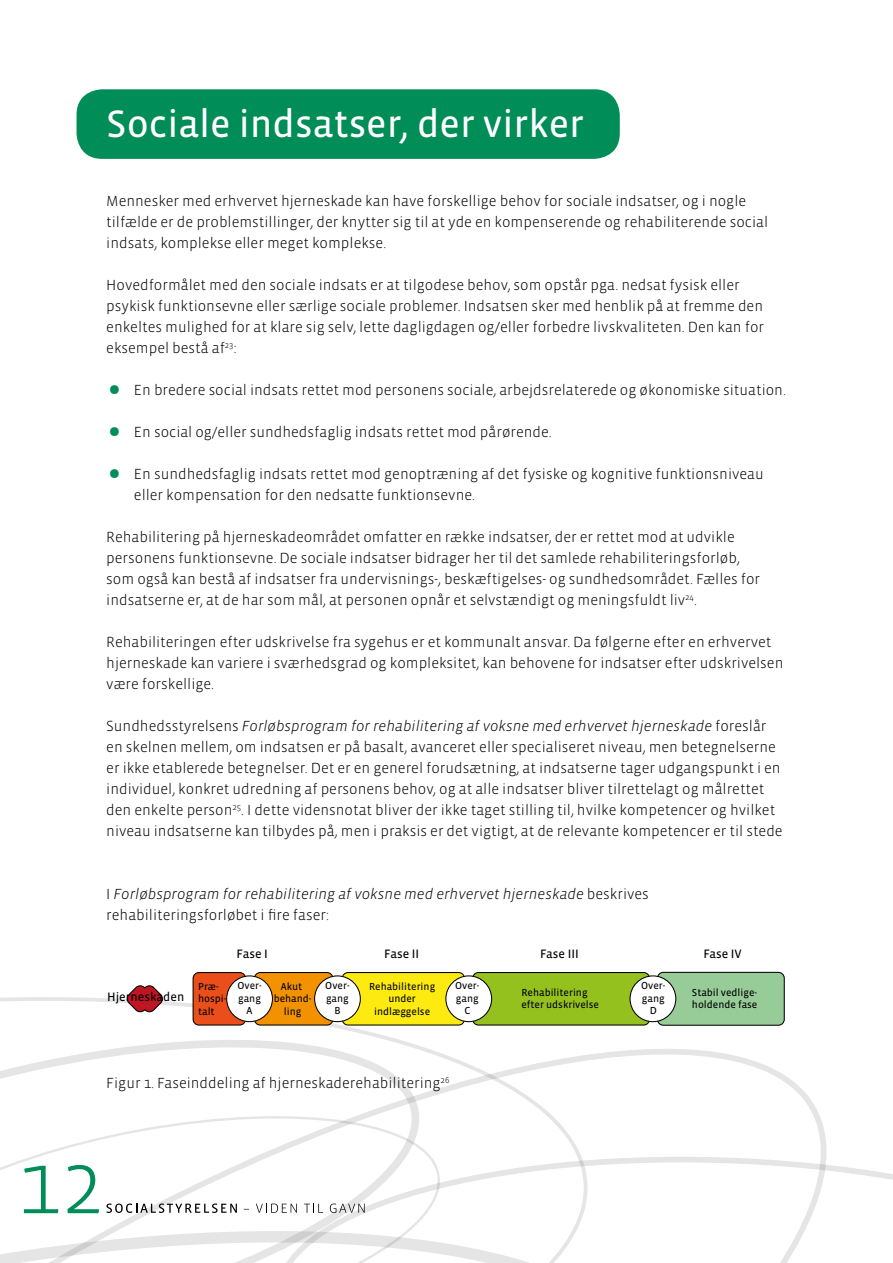
<style>
.page{position:relative;width:893px;height:1263px;background:#fff}
.page>*{position:absolute;margin:0;border:0;box-sizing:border-box;transform-origin:0 0}
.t1{font:300 87px "Vista Sans OT";color:#008d58}
.h1_kapitel{font:39px "Vista Sans OT";color:#fff}
.brød{font:300 15px/21px "Vista Sans OT";color:#000}
.brød-2{font:italic 300 15px/21px "Vista Sans OT";color:#000}
.t2{font:12.45px "Vista Sans OT";color:#000}
.t3{font:10.35px/12.5px "Vista Sans OT";color:#000;text-align:center}
.s1{font-size:48px;color:#008d58}
.s2{font-style:italic}
.s3{font-style:normal}
</style>
<div class="page">
<svg style="left:826px;top:1157px;width:67px;height:23px"></svg>
<svg style="left:0;top:997px;width:587px;height:52px"></svg>
<svg style="left:419px;top:1049px;width:407px;height:214px"></svg>
<svg style="left:0;top:1040px;width:419px;height:223px"></svg>
<svg style="left:256px;top:1203px;width:41px;height:10px"></svg>
<svg style="left:304px;top:1204px;width:19px;height:9px"></svg>
<svg style="left:330px;top:1203px;width:35px;height:10px"></svg>
<svg style="left:106px;top:1203px;width:131px;height:10px"></svg>
<div style="left:77px;top:89px;width:543px;height:70px;background:#008d58;border-radius:26px"></div>
<svg style="left:125px;top:985px;width:39px;height:29px"></svg>
<div style="left:193px;top:972px;width:53px;height:53px;background:#e94e1b;border-radius:6px"></div>
<div style="left:193px;top:972px;width:53px;height:53px;border:1px solid #000;border-radius:6px"></div>
<div style="left:254px;top:972px;width:79px;height:53px;background:#f39200;border-radius:6px"></div>
<div style="left:254px;top:972px;width:79px;height:53px;border:1px solid #000;border-radius:6px"></div>
<div style="left:342px;top:972px;width:122px;height:53px;background:#fcea10;border-radius:6px"></div>
<div style="left:342px;top:972px;width:123px;height:53px;border:1px solid #000;border-radius:6px"></div>
<div style="left:473px;top:972px;width:177px;height:53px;background:#95c11f;border-radius:6px"></div>
<div style="left:472px;top:972px;width:178px;height:53px;border:1px solid #000;border-radius:6px"></div>
<div style="left:657px;top:972px;width:127px;height:53px;background:#97cb98;border-radius:6px"></div>
<div style="left:657px;top:972px;width:128px;height:54px;border:1px solid #000;border-radius:6px"></div>
<div style="left:227px;top:976px;width:45px;height:46px;background:#fff;border-radius:50%"></div>
<div style="left:226px;top:975px;width:47px;height:47px;border:1px solid #000;border-radius:50%"></div>
<div style="left:315px;top:976px;width:45px;height:46px;background:#fff;border-radius:50%"></div>
<div style="left:314px;top:975px;width:47px;height:47px;border:1px solid #000;border-radius:50%"></div>
<div style="left:446px;top:976px;width:46px;height:46px;background:#fff;border-radius:50%"></div>
<div style="left:445px;top:975px;width:47px;height:47px;border:1px solid #000;border-radius:50%"></div>
<div style="left:630px;top:976px;width:46px;height:46px;background:#fff;border-radius:50%"></div>
<div style="left:629px;top:975px;width:47px;height:47px;border:1px solid #000;border-radius:50%"></div>
<h1 class="h1_kapitel" style="left:106px;top:104px;width:479px">Sociale indsatser, der virker</h1>
<p class="brød" style="left:106px;top:191px;width:663px">Mennesker med erhvervet hjerneskade kan have forskellige behov for sociale indsatser, og i nogle tilfælde er de problemstillinger, der knytter sig til at yde en kompenserende og rehabiliterende social indsats, komplekse eller meget komplekse.</p>
<p class="brød" style="left:106px;top:275px;width:659px">Hovedformålet med den sociale indsats er at tilgodese behov, som opstår pga. nedsat fysisk eller psykisk funktionsevne eller særlige sociale problemer. Indsatsen sker med henblik på at fremme den enkeltes mulighed for at klare sig selv, lette dagligdagen og/eller forbedre livskvaliteten. Den kan for eksempel bestå af<sup>23</sup>:</p>
<p class="brød" style="left:106px;top:380px;width:681px"><span class="s1">•</span> En bredere social indsats rettet mod personens sociale, arbejdsrelaterede og økonomiske situation.</p>
<p class="brød" style="left:106px;top:422px;width:447px"><span class="s1">•</span> En social og/eller sundhedsfaglig indsats rettet mod pårørende.</p>
<p class="brød" style="left:134px;top:464px;width:631px;text-indent:-28px"><span class="s1">•</span> En sundhedsfaglig indsats rettet mod genoptræning af det fysiske og kognitive funktionsniveau eller kompensation for den nedsatte funktionsevne.</p>
<p class="brød" style="left:106px;top:527px;width:655px">Rehabilitering på hjerneskadeområdet omfatter en række indsatser, der er rettet mod at udvikle personens funktionsevne. De sociale indsatser bidrager her til det samlede rehabiliteringsforløb, som også kan bestå af indsatser fra undervisnings-, beskæftigelses- og sundhedsområdet. Fælles for indsatserne er, at de har som mål, at personen opnår et selvstændigt og meningsfuldt liv<sup>24</sup>.</p>
<p class="brød" style="left:106px;top:632px;width:679px">Rehabiliteringen efter udskrivelse fra sygehus er et kommunalt ansvar. Da følgerne efter en erhvervet hjerneskade kan variere i sværhedsgrad og kompleksitet, kan behovene for indsatser efter udskrivelsen være forskellige.</p>
<p class="brød" style="left:106px;top:716px;width:678px">Sundhedsstyrelsens <span class="s2">Forløbsprogram for rehabilitering af voksne med erhvervet hjerneskade</span> foreslår en skelnen mellem, om indsatsen er på basalt, avanceret eller specialiseret niveau, men betegnelserne er ikke etablerede betegnelser. Det er en generel forudsætning, at indsatserne tager udgangspunkt i en individuel, konkret udredning af personens behov, og at alle indsatser bliver tilrettelagt og målrettet den enkelte person<sup>25</sup>. I dette vidensnotat bliver der ikke taget stilling til, hvilke kompetencer og hvilket niveau indsatserne kan tilbydes på, men i praksis er det vigtigt, at de relevante kompetencer er til stede</p>
<p class="brød-2" style="left:106px;top:884px;width:544px"><span class="s3">I</span> Forløbsprogram for rehabilitering af voksne med erhvervet hjerneskade <span class="s3">beskrives rehabiliteringsforløbet i fire faser:</span></p>
<p class="t2" style="left:237px;top:947px;width:33px">Fase I</p>
<p class="t2" style="left:384px;top:947px;width:36px">Fase II</p>
<p class="t2" style="left:540px;top:947px;width:40px">Fase III</p>
<p class="t2" style="left:703px;top:947px;width:40px">Fase IV</p>
<p class="t3" style="left:369px;top:980px;width:68px">Rehabilitering under indlæggelse</p>
<p class="t3" style="left:521px;top:986px;width:79px;text-align:left">Rehabilitering efter udskrivelse</p>
<p class="t3" style="left:692px;top:986px;width:67px;text-align:left">Stabil vedlige&shy;holdende fase</p>
<p class="t3" style="left:274px;top:980px;width:39px">Akut behand&shy;ling</p>
<p class="t2" style="left:107px;top:990px;width:79px">Hjerneskaden</p>
<p class="t3" style="left:237px;top:980px;width:26px">Over&shy;gang<br>A</p>
<p class="t3" style="left:325px;top:980px;width:26px">Over&shy;gang<br>B</p>
<p class="t3" style="left:455px;top:980px;width:26px">Over&shy;gang<br>C</p>
<p class="t3" style="left:641px;top:980px;width:26px">Over&shy;gang<br>D</p>
<p class="t3" style="left:198px;top:980px;width:30px;text-align:left">Præ&shy;hospi&shy;talt</p>
<p class="brød" style="left:106px;top:1073px;width:345px">Figur 1. Faseinddeling af hjerneskaderehabilitering<sup>26</sup></p>
<h1 class="t1" style="left:17px;top:1139px;width:89px">12</h1>
</div>
